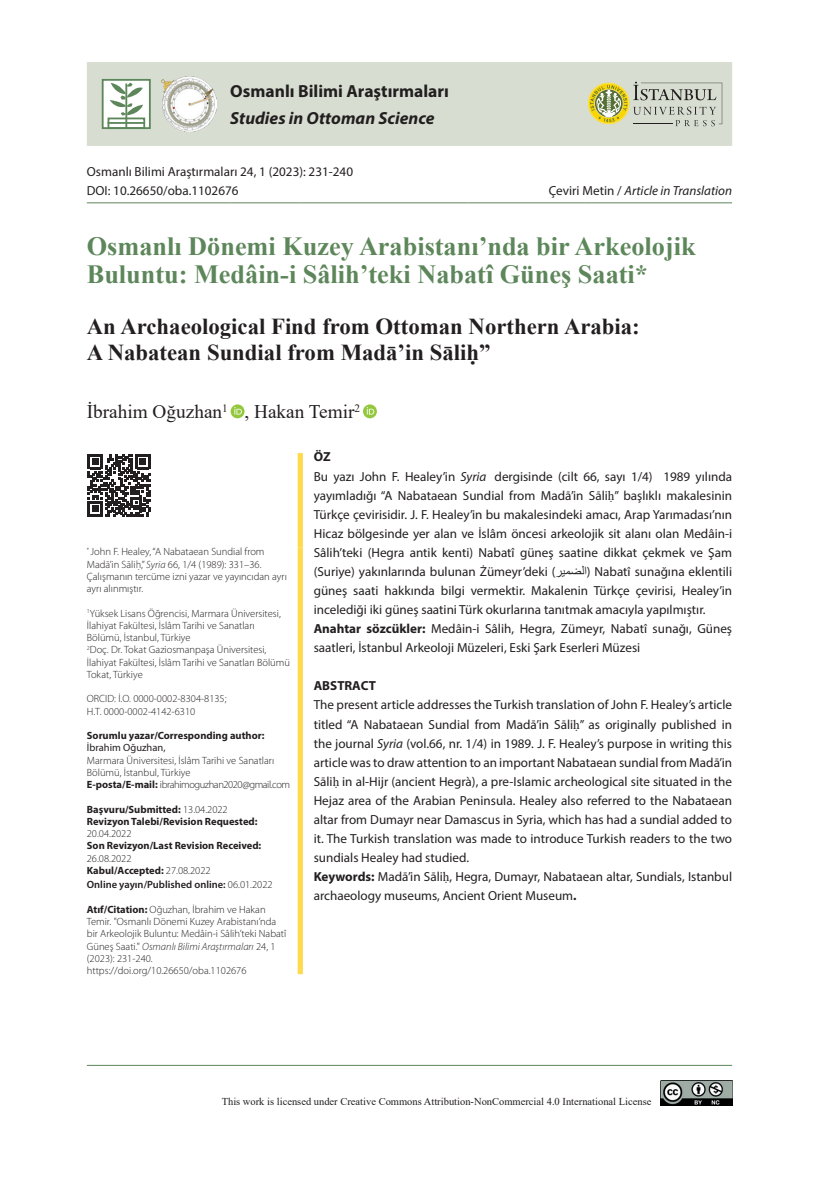
<style>
.page{position:relative;width:819px;height:1191px;background:#fff}
.page>*{position:absolute;margin:0;border:0;box-sizing:border-box;transform-origin:0 0}
.t1{font:700 26.25px/28px "Times New Roman";color:#5d875a}
.t2{font:700 22.75px/26.2px "Times New Roman";color:#231f20}
.t3{font:19.25px "Times New Roman";color:#231f20}
.t4{font:700 17.5px "Myriad Pro";color:#231f20}
.t5{font:italic 700 17.5px "Myriad Pro";color:#231f20}
.t6{font:13.12px/19.1px "Myriad Pro";color:#231f20}
.t7{font:italic 13.12px "Myriad Pro";color:#231f20}
.t8{font:700 13.12px "Myriad Pro";color:#231f20}
.t9{font:300 10.5px/12.2px "Myriad Pro";color:#231f20}
.t10{font:700 10.5px/12.2px "Myriad Pro";color:#231f20}
.t11{font:10.5px "Times New Roman";color:#231f20}
.t12{font:600 10.5px "Myriad Pro";color:#231f20}
.t13{font:10.5px "Myriad Pro";color:#231f20}
.s1{font-style:normal}
.s2{font-family:"Source Sans Variable";font-weight:400}
.s3{font-style:italic}
.s4{font-weight:700}
.s5{font-weight:300}
.s6{font-family:"Times New Roman"}
</style>
<div class="page">
<div style="left:87px;top:62px;width:645px;height:84px;background:#d7ded1"></div>
<div style="left:297px;top:453px;width:6px;height:94px;background:#ffda4d"></div>
<div style="left:297px;top:547px;width:6px;height:427px;background:#ffda4d"></div>
<hr style="left:87px;top:202px;width:143px;height:1px;background:#5d875a">
<hr style="left:230px;top:202px;width:70px;height:1px;background:#5d875a">
<hr style="left:300px;top:202px;width:167px;height:1px;background:#5d875a">
<hr style="left:467px;top:202px;width:117px;height:1px;background:#5d875a">
<hr style="left:584px;top:202px;width:148px;height:1px;background:#5d875a">
<div style="left:102px;top:79px;width:49px;height:50px;background:#fff;border:2px solid #5d875a"></div>
<div style="left:107px;top:117px;width:38px;height:12px;border:2px solid #5d875a"></div>
<hr style="left:107px;top:122px;width:37px;height:2px;background:#5d875a">
<svg style="left:110px;top:83px;width:33px;height:33px"></svg>
<hr style="left:125px;top:83px;width:2px;height:46px;background:#5d875a">
<img style="left:161px;top:77px;width:55px;height:54px">
<svg style="left:588px;top:82px;width:134px;height:44px;background:#c2c4a3"></svg>
<svg style="left:230px;top:404px;width:14px;height:14px"></svg>
<svg style="left:234px;top:407px;width:8px;height:7px"></svg>
<svg style="left:363px;top:404px;width:14px;height:14px"></svg>
<svg style="left:367px;top:407px;width:7px;height:7px"></svg>
<svg style="left:88px;top:454px;width:62px;height:62px"></svg>
<img style="left:660px;top:1080px;width:72px;height:25px">
<hr style="left:87px;top:1065px;width:645px;height:1px;background:#5d875a">
<h3 class="t4" style="left:230px;top:80px;width:220px">Osmanlı Bilimi Araştırmaları</h3>
<h3 class="t5" style="left:230px;top:106px;width:206px">Studies in Ottoman Science</h3>
<p class="t6" style="left:87px;top:161px;width:268px;line-height:19.8px">Osmanlı Bilimi Araştırmaları 24, 1 (2023): 231-240<br>DOI: 10.26650/oba.1102676</p>
<p class="t7" style="left:549px;top:183px;width:185px"><span class="s1">Çeviri Metin /</span> Article in Translation</p>
<h1 class="t1" style="left:87px;top:232px;width:610px">Osmanlı Dönemi Kuzey Arabistanı’nda bir Arkeolojik<br>Buluntu: Medâin-i Sâlih’teki Nabatî Güneş Saati*</h1>
<h2 class="t2" style="left:87px;top:312px;width:554px">An Archaeological Find from Ottoman Northern Arabia:<br>A Nabatean Sundial from Madā’in Sāliḥ”</h2>
<h3 class="t3" style="left:87px;top:398px;width:275px">İbrahim Oğuzhan<sup>1</sup> , Hakan Temir<sup>2</sup></h3>
<p class="t9" style="left:87px;top:545px;width:201px"><sup>*</sup> John F. Healey, “A Nabataean Sundial from Madā’in Sāli<span class="s2">ḥ</span>,” <span class="s3">Syria</span> 66, 1/4 (1989): 331–36.<br>Çalışmanın tercüme izni yazar ve yayıncıdan ayrı ayrı alınmıştır.</p>
<p class="t9" style="left:87px;top:607px;width:205px"><sup>1</sup>Yüksek Lisans Öğrencisi, Marmara Üniversitesi, İlahiyat Fakültesi, İslâm Tarihi ve Sanatları Bölümü, İstanbul, Türkiye<br><sup>2</sup>Doç. Dr. Tokat Gaziosmanpaşa Üniversitesi, İlahiyat Fakültesi, İslâm Tarihi ve Sanatları Bölümü Tokat, Türkiye</p>
<p class="t9" style="left:87px;top:692px;width:141px">ORCID: İ.O. 0000-0002-8304-8135;<br>H.T. 0000-0002-4142-6310</p>
<p class="t10" style="left:87px;top:729px;width:179px">Sorumlu yazar/Corresponding author:</p>
<p class="t13" style="left:87px;top:741px;width:80px">İbrahim Oğuzhan,</p>
<p class="t9" style="left:87px;top:754px;width:205px">Marmara Üniversitesi, İslâm Tarihi ve Sanatları<br>Bölümü, İstanbul, Türkiye<br><span class="s4">E-posta/E-mail:</span> ibrahimoguzhan2020@gmail.com</p>
<p class="t10" style="left:87px;top:802px;width:172px">Başvuru/Submitted: <span class="s5">13.04.2022<br></span>Revizyon Talebi/Revision Requested:</p>
<p class="t9" style="left:87px;top:827px;width:46px">20.04.2022</p>
<p class="t10" style="left:87px;top:839px;width:176px">Son Revizyon/Last Revision Received:</p>
<p class="t9" style="left:87px;top:852px;width:125px">26.08.2022<br><span class="s4">Kabul/Accepted:</span> 27.08.2022</p>
<p class="t12" style="left:87px;top:878px;width:187px">Online yayın/Published online: <span class="s5">06.01.2022</span></p>
<p class="t9" style="left:87px;top:903px;width:201px"><span class="s4">Atıf/Citation:</span> Oğuzhan, İbrahim ve Hakan Temir. "Osmanlı Dönemi Kuzey Arabistanı’nda bir Arkeolojik Buluntu: Medâin-i Sâlih’teki Nabatî Güneş Saati." <span class="s3">Osmanlı Bilimi Araştırmaları</span> 24, 1 (2023): 231-240. https://doi.org/10.26650/oba.1102676</p>
<p class="t6" style="left:314px;top:447px;width:420px"><span class="s4">ÖZ<br></span>Bu yazı John F. Healey’in <span class="s3">Syria</span> dergisinde (cilt 66, sayı 1/4) 1989 yılında yayımladığı “A Nabataean Sundial from Madā’in Sāli<span class="s6">ḥ</span>” başlıklı makalesinin Türkçe çevirisidir. J. F. Healey’in bu makalesindeki amacı, Arap Yarımadası’nın Hicaz bölgesinde yer alan ve İslâm öncesi arkeolojik sit alanı olan Medâin-i Sâlih’teki (Hegra antik kenti) Nabatî güneş saatine dikkat çekmek ve Şam (Suriye) yakınlarında bulunan Żümeyr’deki ( <span class="s6">ضمير ال</span> ( Nabatî sunağına eklentili güneş saati hakkında bilgi vermektir. Makalenin Türkçe çevirisi, Healey’in incelediği iki güneş saatini Türk okurlarına tanıtmak amacıyla yapılmıştır.<br><span class="s4">Anahtar sözcükler:</span> Medâin-i Sâlih, Hegra, Zümeyr, Nabatî sunağı, Güneş saatleri, İstanbul Arkeoloji Müzeleri, Eski Şark Eserleri Müzesi</p>
<p class="t8" style="left:314px;top:677px;width:64px">ABSTRACT</p>
<p class="t6" style="left:314px;top:695px;width:420px">The present article addresses the Turkish translation of John F. Healey’s article titled “A Nabataean Sundial from Madā’in Sāli<span class="s6">ḥ</span>” as originally published in the journal <span class="s3">Syria</span> (vol.66, nr. 1/4) in 1989. J. F. Healey’s purpose in writing this article was to draw attention to an important Nabataean sundial from Madā’in Sāli<span class="s6">ḥ</span> in al-Hijr (ancient Hegrà), a pre-Islamic archeological site situated in the Hejaz area of the Arabian Peninsula. Healey also referred to the Nabataean altar from Dumayr near Damascus in Syria, which has had a sundial added to it. The Turkish translation was made to introduce Turkish readers to the two sundials Healey had studied.<br><span class="s4">Keywords:</span> Madā’in Sāli<span class="s6">ḥ</span>, Hegra, Dumayr, Nabataean altar, Sundials, Istanbul archaeology museums, Ancient Orient Museum<span class="s4">.</span></p>
<p class="t11" style="left:222px;top:1094px;width:431px">This work is licensed under Creative Commons Attribution-NonCommercial 4.0 International License</p>
</div>
